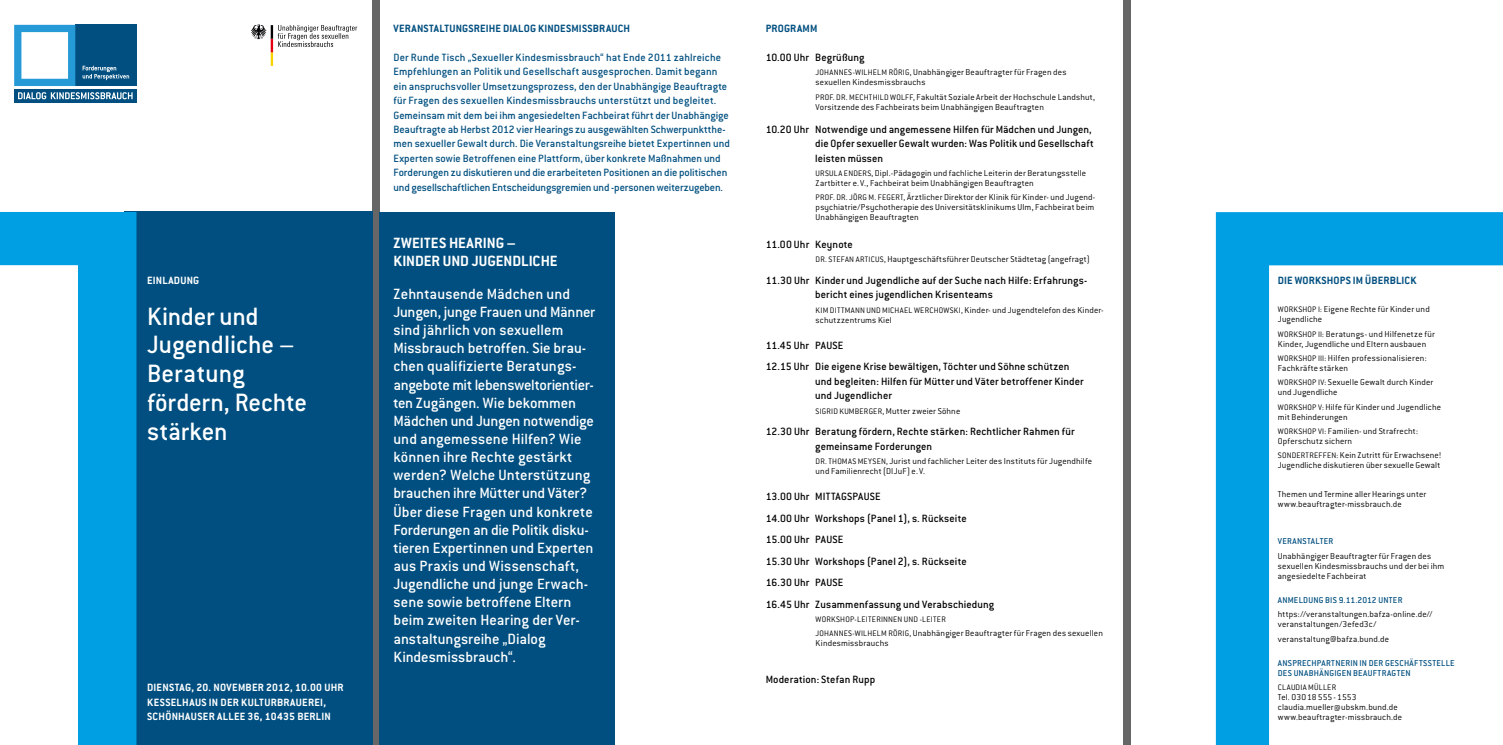
<style>
.page{position:relative;width:1503px;height:745px;background:#fff}
.page>*{position:absolute;margin:0;border:0;box-sizing:border-box;transform-origin:0 0}
.t1{font:500 27.5px/28.8px "Conduit ITC";color:#fff}
.t2{font:500 16.25px/18.1px "Conduit ITC";color:#fff}
.t3{font:700 16.25px/18.1px "Conduit ITC";color:#fff}
.t4{font:500 11.5px/21.6px "Conduit ITC";letter-spacing:.005em;color:#000}
.t5{font:500 11.5px/14.4px "Conduit ITC";color:#004f80}
.t6{font:700 11.5px/14.4px "Conduit ITC";letter-spacing:.02em;color:#fff}
.t7{font:700 11.5px "Conduit ITC";letter-spacing:.015em;color:#004f80}
.t8{font:300 9.38px/10px "Conduit ITC";letter-spacing:.015em;color:#000}
.t9{font:500 9.38px/10px "Conduit ITC";letter-spacing:.03em;color:#004f80}
.t10{font:300 8.75px "Conduit ITC";letter-spacing:.025em;color:#000}
.s1{font-size:8.75px}
.s2{font-weight:500;color:#004f80}
</style>
<div class="page">
<div style="left:372px;top:0;width:7px;height:744px;background:#666"></div>
<div style="left:1123px;top:0;width:7px;height:744px;background:#666"></div>
<svg style="left:251px;top:24px;width:106px;height:42px"></svg>
<div style="left:75px;top:25px;width:61px;height:61px;background:#004f80"></div>
<svg style="left:14px;top:25px;width:61px;height:61px"></svg>
<svg style="left:83px;top:66px;width:46px;height:14px"></svg>
<div style="left:14px;top:89px;width:122px;height:13px;background:#004f80"></div>
<svg style="left:18px;top:92px;width:115px;height:7px"></svg>
<div style="left:124px;top:212px;width:248px;height:532px;background:#004f80"></div>
<svg style="left:0;top:212px;width:136px;height:532px"></svg>
<div style="left:379px;top:212px;width:236px;height:532px;background:#004f80"></div>
<svg style="left:1215px;top:212px;width:287px;height:532px"></svg>
<p class="t6" style="left:147px;top:273px;width:54px">EINLADUNG</p>
<p class="t1" style="left:147px;top:301px;width:162px">Kinder und<br>Jugendliche –<br>Beratung fördern, Rechte stärken</p>
<p class="t6" style="left:147px;top:679px;width:198px">DIENSTAG, 20. NOVEMBER 2012, 10.00 UHR<br>KESSELHAUS IN DER KULTURBRAUEREI,<br>SCHÖNHAUSER ALLEE 36, 10435 BERLIN</p>
<p class="t7" style="left:393px;top:22px;width:238px">VERANSTALTUNGSREIHE DIALOG KINDESMISSBRAUCH</p>
<p class="t5" style="left:393px;top:50px;width:338px">Der Runde Tisch „Sexueller Kindesmissbrauch“ hat Ende 2011 zahlreiche Empfehlungen an Politik und Gesellschaft ausgesprochen. Damit begann ein anspruchsvoller Umsetzungsprozess, den der Unabhängige Beauftragte für Fragen des sexuellen Kindesmissbrauchs unterstützt und begleitet.<br>Gemeinsam mit dem bei ihm angesiedelten Fachbeirat führt der Unabhängige Beauftragte ab Herbst 2012 vier Hearings zu ausgewählten Schwerpunktthe&shy;men sexueller Gewalt durch. Die Veranstaltungsreihe bietet Expertinnen und Experten sowie Betroffenen eine Plattform, über konkrete Maßnahmen und Forderungen zu diskutieren und die erarbeiteten Positionen an die politischen und gesellschaftlichen Entscheidungsgremien und -personen weiterzugeben.</p>
<p class="t3" style="left:393px;top:233px;width:166px">ZWEITES HEARING –<br>KINDER UND JUGENDLICHE</p>
<p class="t2" style="left:393px;top:284px;width:203px">Zehntausende Mädchen und<br>Jungen, junge Frauen und Männer sind jährlich von sexuellem<br>Missbrauch betroffen. Sie brau&shy;chen qualifizierte Beratungs&shy;angebote mit lebensweltorientier&shy;ten Zugängen. Wie bekommen<br>Mädchen und Jungen notwendige und angemessene Hilfen? Wie können ihre Rechte gestärkt werden? Welche Unterstützung brauchen ihre Mütter und Väter?<br>Über diese Fragen und konkrete<br>Forderungen an die Politik disku&shy;tieren Expertinnen und Experten aus Praxis und Wissenschaft,<br>Jugendliche und junge Erwach&shy;sene sowie betroffene Eltern beim zweiten Hearing der Ver&shy;anstaltungsreihe „Dialog<br>Kindesmissbrauch“.</p>
<p class="t7" style="left:765px;top:22px;width:53px">PROGRAMM</p>
<p class="t4" style="left:765px;top:46px;width:100px">10.00 Uhr Begrüßung</p>
<p class="t8" style="left:815px;top:67px;width:252px"><span class="s1">JOHANNES-WILHELM RÖRIG,</span> Unabhängiger Beauftragter für Fragen des sexuellen Kindesmissbrauchs</p>
<p class="t8" style="left:815px;top:92px;width:281px"><span class="s1">PROF. DR. MECHTHILD WOLFF,</span> Fakultät Soziale Arbeit der Hochschule Landshut,<br>Vorsitzende des Fachbeirats beim Unabhängigen Beauftragten</p>
<p class="t4" style="left:815px;top:122px;width:280px;line-height:14.4px;text-indent:-50px">10.20 Uhr Notwendige und angemessene Hilfen für Mädchen und Jungen, die Opfer sexueller Gewalt wurden: Was Politik und Gesellschaft leisten müssen</p>
<p class="t8" style="left:815px;top:168px;width:272px"><span class="s1">URSULA ENDERS,</span> Dipl.-Pädagogin und fachliche Leiterin der Beratungsstelle<br>Zartbitter e.V., Fachbeirat beim Unabhängigen Beauftragten</p>
<p class="t8" style="left:815px;top:192px;width:281px"><span class="s1">PROF. DR. JÖRG M. FEGERT,</span> Ärztlicher Direktor der Klinik für Kinder- und Jugend&shy;psychiatrie/Psychotherapie des Universitätsklinikums Ulm, Fachbeirat beim<br>Unabhängigen Beauftragten</p>
<p class="t4" style="left:765px;top:233px;width:89px">11.00 Uhr Keynote</p>
<p class="t8" style="left:815px;top:254px;width:276px"><span class="s1">DR. STEFAN ARTICUS,</span> Hauptgeschäftsführer Deutscher Städtetag (angefragt)</p>
<p class="t4" style="left:815px;top:273px;width:273px;line-height:14.4px;text-indent:-50px">11.30 Uhr Kinder und Jugendliche auf der Suche nach Hilfe: Erfahrungs&shy;bericht eines jugendlichen Krisenteams</p>
<p class="t8" style="left:815px;top:304px;width:289px"><span class="s1">KIM DITTMANN UND MICHAEL WERCHOWSKI,</span> Kinder- und Jugendtelefon des Kinder&shy;schutzzentrums Kiel</p>
<p class="t4" style="left:765px;top:334px;width:305px">11.45 Uhr PAUSE<br>12.15 Uhr Die eigene Krise bewältigen, Töchter und Söhne schützen</p>
<p class="t4" style="left:815px;top:374px;width:270px;line-height:14.4px">und begleiten: Hilfen für Mütter und Väter betroffener Kinder und Jugendlicher</p>
<p class="t8" style="left:815px;top:405px;width:146px"><span class="s1">SIGRID KUMBERGER,</span> Mutter zweier Söhne</p>
<p class="t4" style="left:815px;top:424px;width:261px;line-height:14.4px;text-indent:-50px">12.30 Uhr Beratung fördern, Rechte stärken: Rechtlicher Rahmen für gemeinsame Forderungen</p>
<p class="t8" style="left:815px;top:455px;width:278px"><span class="s1">DR. THOMAS MEYSEN,</span> Jurist und fachlicher Leiter des Instituts für Jugendhilfe und Familienrecht (DIJuF) e. V.</p>
<p class="t4" style="left:765px;top:485px;width:230px">13.00 Uhr MITTAGSPAUSE<br>14.00 Uhr Workshops (Panel 1), s. Rückseite<br>15.00 Uhr PAUSE<br>15.30 Uhr Workshops (Panel 2), s. Rückseite<br>16.30 Uhr PAUSE<br>16.45 Uhr Zusammenfassung und Verabschiedung</p>
<p class="t10" style="left:815px;top:614px;width:132px">WORKSHOP-LEITERINNEN UND -LEITER</p>
<p class="t8" style="left:815px;top:628px;width:289px"><span class="s1">JOHANNES-WILHELM RÖRIG,</span> Unabhängiger Beauftragter für Fragen des sexuellen<br>Kindesmissbrauchs</p>
<p class="t4" style="left:765px;top:668px;width:111px">Moderation: Stefan Rupp</p>
<p class="t7" style="left:1277px;top:273px;width:140px">DIE WORKSHOPS IM ÜBERBLICK</p>
<p class="t8" style="left:1277px;top:304px;width:153px"><span class="s1">WORKSHOP I:</span> Eigene Rechte für Kinder und<br>Jugendliche</p>
<p class="t8" style="left:1277px;top:328px;width:158px"><span class="s1">WORKSHOP II:</span> Beratungs- und Hilfenetze für<br>Kinder, Jugendliche und Eltern ausbauen</p>
<p class="t8" style="left:1277px;top:353px;width:150px"><span class="s1">WORKSHOP III:</span> Hilfen professionalisieren:<br>Fachkräfte stärken</p>
<p class="t8" style="left:1277px;top:377px;width:157px"><span class="s1">WORKSHOP IV:</span> Sexuelle Gewalt durch Kinder und Jugendliche</p>
<p class="t8" style="left:1277px;top:401px;width:165px"><span class="s1">WORKSHOP V:</span> Hilfe für Kinder und Jugendliche mit Behinderungen</p>
<p class="t8" style="left:1277px;top:425px;width:142px"><span class="s1">WORKSHOP VI:</span> Familien- und Strafrecht:<br>Opferschutz sichern</p>
<p class="t8" style="left:1277px;top:450px;width:165px"><span class="s1">SONDERTREFFEN:</span> Kein Zutritt für Erwachsene!<br>Jugendliche diskutieren über sexuelle Gewalt</p>
<p class="t8" style="left:1277px;top:488px;width:150px">Themen und Termine aller Hearings unter www.beauftragter-missbrauch.de</p>
<p class="t8" style="left:1277px;top:534px;width:155px;line-height:14.2px"><span class="s2">VERANSTALTER<br></span>Unabhängiger Beauftragter für Fragen des</p>
<p class="t8" style="left:1277px;top:560px;width:168px">sexuellen Kindesmissbrauchs und der bei ihm angesiedelte Fachbeirat</p>
<p class="t8" style="left:1277px;top:592px;width:156px;line-height:14.2px"><span class="s2">ANMELDUNG BIS 9.11.2012 UNTER </span>https://veranstaltungen.bafza-online.de//</p>
<p class="t8" style="left:1277px;top:617px;width:113px;line-height:14.2px">veranstaltungen/3efed3c/ veranstaltung@bafza.bund.de</p>
<p class="t9" style="left:1277px;top:657px;width:178px">ANSPRECHPARTNERIN IN DER GESCHÄFTSSTELLE<br>DES UNABHÄNGIGEN BEAUFTRAGTEN</p>
<p class="t10" style="left:1277px;top:682px;width:60px">CLAUDIA MÜLLER</p>
<p class="t8" style="left:1277px;top:691px;width:126px">Tel. 03018555-1553 claudia.mueller@ubskm.bund.de www.beauftragter-missbrauch.de</p>
</div>
